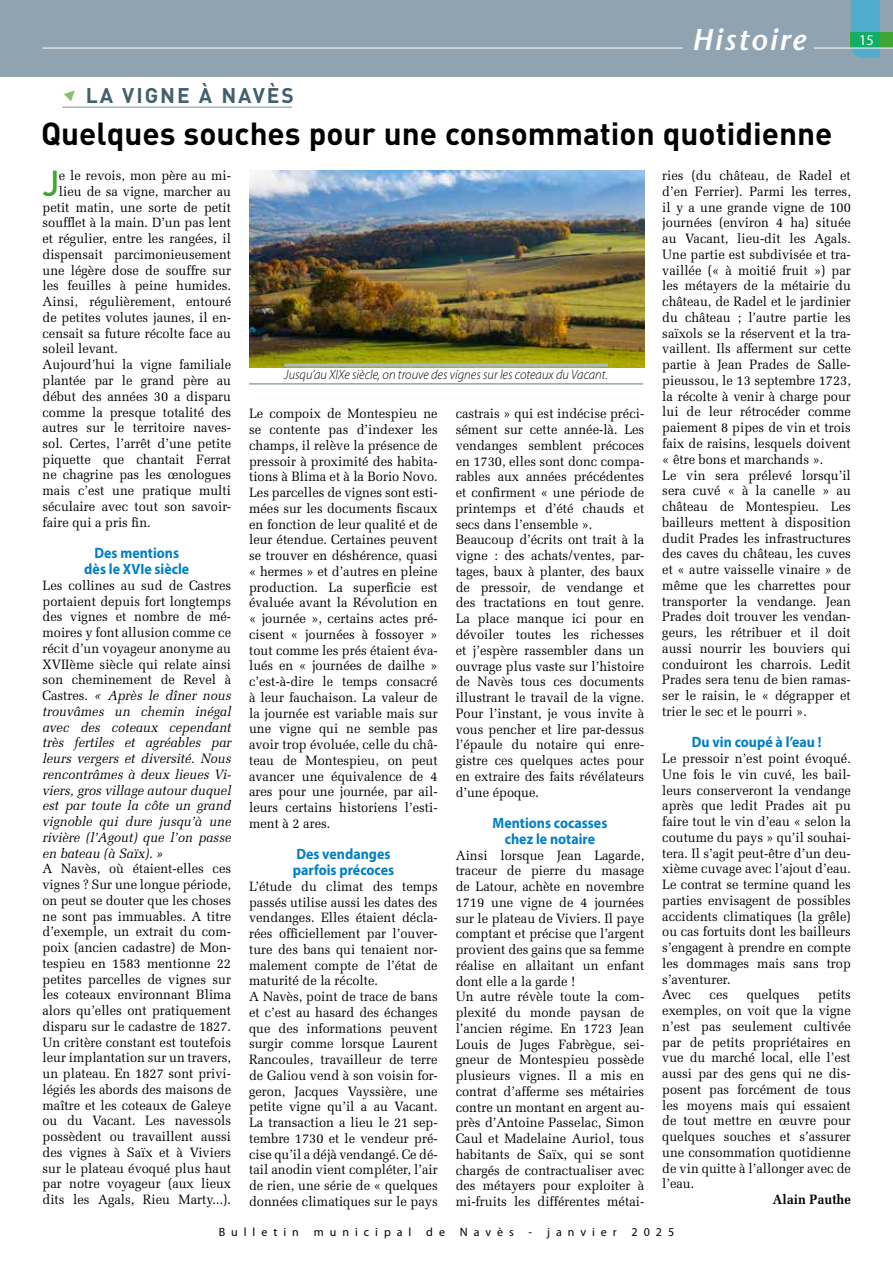
<style>
.page{position:relative;width:893px;height:1263px;background:#fff}
.page>*{position:absolute;margin:0;border:0;box-sizing:border-box;transform-origin:0 0}
.t1{font:500 35.55px "DIN";color:#3fa535;scale:.95 1}
.t2{font:700 31.5px "DIN";color:#000}
.t3{font:italic 600 30px "Stone Sans";letter-spacing:.07em;color:#fff}
.t4{font:700 21px "DIN";letter-spacing:.09em;color:#435f6c}
.t5{font:700 15px/15.8px "Myriad Pro";color:#0080c5;text-align:center;scale:.93 1}
.t6{font:15px "Myriad Pro";color:#fff;scale:.95 1}
.t7{font:13.5px/15.8px "Melior";color:#000;scale:.95 1}
.t8{font:italic 13.5px/15.8px "Melior";color:#000;text-align:justify;scale:.95 1}
.t9{font:italic 300 13.5px "Myriad Pro";color:#000;scale:.95 1}
.t10{font:700 13.5px "Melior";color:#000;scale:.95 1}
.t11{font:12px "Myriad Pro";letter-spacing:.5em;color:#000}
.s1{font-style:normal}
</style>
<div class="page">
<div style="left:0;top:0;width:893px;height:77px;background:#8fa4b0"></div>
<div style="left:850px;top:32px;width:43px;height:15px;background:#3fa535"></div>
<svg style="left:851px;top:0;width:29px;height:58px;background:#42adaf"></svg>
<hr style="left:43px;top:48px;width:850px;height:1px;background:#fff">
<div style="left:683px;top:10px;width:131px;height:55px;background:#8fa4b0"></div>
<hr style="left:62px;top:107px;width:230px;height:1px;background:#758d9a">
<img style="left:250px;top:170px;width:394px;height:198px">
<hr style="left:284px;top:364px;width:324px;height:3px;background:#a9bac5">
<hr style="left:249px;top:384px;width:394px;height:1px;background:#5c7784">
<h3 class="t4" style="left:86px;top:81px;width:210px">LA VIGNE À NAVÈS</h3>
<h3 class="t3" style="left:692px;top:21px;width:115px">Histoire</h3>
<p class="t6" style="left:859px;top:30px;width:17px">15</p>
<h2 class="t2" style="left:41px;top:113px;width:793px">Quelques souches pour une consommation quotidienne</h2>
<h1 class="t1" style="left:43px;top:160px;width:20px">J</h1>
<p class="t7" style="left:59px;top:168px;width:183px">e le revois, mon père au mi-</p>
<p class="t7" style="left:59px;top:183px;width:183px">lieu de sa vigne, marcher au</p>
<p class="t7" style="left:43px;top:199px;width:200px">petit matin, une sorte de petit</p>
<p class="t7" style="left:43px;top:215px;width:200px">soufflet à la main. D’un pas lent</p>
<p class="t7" style="left:43px;top:231px;width:200px">et régulier, entre les rangées, il</p>
<p class="t7" style="left:43px;top:247px;width:200px">dispensait parcimonieusement</p>
<p class="t7" style="left:43px;top:262px;width:200px">une légère dose de souffre sur</p>
<p class="t7" style="left:43px;top:278px;width:200px">les feuilles à peine humides.</p>
<p class="t7" style="left:43px;top:294px;width:200px">Ainsi, régulièrement, entouré</p>
<p class="t7" style="left:43px;top:310px;width:200px">de petites volutes jaunes, il en-</p>
<p class="t7" style="left:43px;top:325px;width:200px">censait sa future récolte face au</p>
<p class="t7" style="left:43px;top:341px;width:81px">soleil levant.</p>
<p class="t7" style="left:43px;top:357px;width:200px">Aujourd’hui la vigne familiale</p>
<p class="t7" style="left:43px;top:373px;width:200px">plantée par le grand père au</p>
<p class="t7" style="left:43px;top:388px;width:200px">début des années 30 a disparu</p>
<p class="t7" style="left:43px;top:404px;width:200px">comme la presque totalité des</p>
<p class="t7" style="left:43px;top:420px;width:200px">autres sur le territoire naves-</p>
<p class="t7" style="left:43px;top:435px;width:200px">sol. Certes, l’arrêt d’une petite</p>
<p class="t7" style="left:43px;top:451px;width:200px">piquette que chantait Ferrat</p>
<p class="t7" style="left:43px;top:467px;width:200px">ne chagrine pas les œnologues</p>
<p class="t7" style="left:43px;top:483px;width:200px">mais c’est une pratique multi</p>
<p class="t7" style="left:43px;top:499px;width:200px">séculaire avec tout son savoir-</p>
<p class="t7" style="left:43px;top:514px;width:115px">faire qui a pris fin.</p>
<p class="t5" style="left:84px;top:545px;width:114px">Des mentions dès le XVIe siècle</p>
<p class="t8" style="left:43px;top:577px;width:200px"><span class="s1">Les collines au sud de Castres portaient depuis fort longtemps des vignes et nombre de mé&shy;moires y font allusion comme ce récit d’un voyageur anonyme au XVIIème siècle qui relate ainsi son cheminement de Revel à Castres.</span> « Après le dîner nous trouvâmes un chemin inégal avec des coteaux cependant très fertiles et agréables par leurs vergers et diversité. Nous rencontrâmes à deux lieues Vi&shy;viers, gros village autour duquel est par toute la côte un grand vignoble qui dure jusqu’à une rivière (l’Agout) que l’on passe en bateau (à Saïx). »</p>
<p class="t7" style="left:43px;top:861px;width:200px;text-align:justify">A Navès, où étaient-elles ces vignes ? Sur une longue période, on peut se douter que les choses ne sont pas immuables. A titre d’exemple, un extrait du com&shy;poix (ancien cadastre) de Mon&shy;tespieu en 1583 mentionne 22 petites parcelles de vignes sur les coteaux environnant Blima alors qu’elles ont pratiquement disparu sur le cadastre de 1827.<br>Un critère constant est toutefois leur implantation sur un travers, un plateau. En 1827 sont privi&shy;légiés les abords des maisons de maître et les coteaux de Galeye ou du Vacant. Les navessols possèdent ou travaillent aussi des vignes à Saïx et à Viviers sur le plateau évoqué plus haut par notre voyageur (aux lieux dits les Agals, Rieu Marty...).</p>
<p class="t9" style="left:284px;top:367px;width:342px">Jusqu’au XIXe siècle, on trouve des vignes sur les coteaux du Vacant.</p>
<p class="t7" style="left:249px;top:406px;width:200px;text-align:justify">Le compoix de Montespieu ne se contente pas d’indexer les champs, il relève la présence de pressoir à proximité des habita&shy;tions à Blima et à la Borio Novo.<br>Les parcelles de vignes sont esti&shy;mées sur les documents fiscaux en fonction de leur qualité et de leur étendue. Certaines peuvent se trouver en déshérence, quasi « hermes » et d’autres en pleine production. La superficie est évaluée avant la Révolution en « journée », certains actes pré&shy;cisent « journées à fossoyer » tout comme les prés étaient éva&shy;lués en « journées de dailhe » c’est-à-dire le temps consacré à leur fauchaison. La valeur de la journée est variable mais sur une vigne qui ne semble pas avoir trop évoluée, celle du châ&shy;teau de Montespieu, on peut avancer une équivalence de 4 ares pour une journée, par ail&shy;leurs certains historiens l’esti&shy;ment à 2 ares.</p>
<p class="t5" style="left:293px;top:846px;width:111px;text-align:left">Des vendanges parfois précoces</p>
<p class="t7" style="left:249px;top:878px;width:200px">L’étude du climat des temps passés utilise aussi les dates des vendanges. Elles étaient décla&shy;rées officiellement par l’ouver&shy;ture des bans qui tenaient nor&shy;malement compte de l’état de maturité de la récolte.<br>A Navès, point de trace de bans et c’est au hasard des échanges que des informations peuvent surgir comme lorsque Laurent<br>Rancoules, travailleur de terre de Galiou vend à son voisin for&shy;geron, Jacques Vayssière, une petite vigne qu’il a au Vacant.<br>La transaction a lieu le 21 sep&shy;tembre 1730 et le vendeur pré&shy;cise qu’il a déjà vendangé. Ce dé&shy;tail anodin vient compléter, l’air de rien, une série de « quelques données climatiques sur le pays</p>
<p class="t7" style="left:456px;top:406px;width:200px">castrais » qui est indécise préci&shy;sément sur cette année-là. Les vendanges semblent précoces en 1730, elles sont donc compa&shy;rables aux années précédentes et confirment « une période de printemps et d’été chauds et secs dans l’ensemble ».<br>Beaucoup d’écrits ont trait à la vigne : des achats/ventes, par&shy;tages, baux à planter, des baux de pressoir, de vendange et des tractations en tout genre.<br>La place manque ici pour en dévoiler toutes les richesses et j’espère rassembler dans un ouvrage plus vaste sur l’histoire de Navès tous ces documents illustrant le travail de la vigne.<br>Pour l’instant, je vous invite à vous pencher et lire par-dessus l’épaule du notaire qui enre&shy;gistre ces quelques actes pour en extraire des faits révélateurs d’une époque.</p>
<p class="t5" style="left:493px;top:814px;width:125px">Mentions cocasses chez le notaire</p>
<p class="t7" style="left:456px;top:847px;width:200px">Ainsi lorsque Jean Lagarde, traceur de pierre du masage de Latour, achète en novembre<br>1719 une vigne de 4 journées sur le plateau de Viviers. Il paye comptant et précise que l’argent provient des gains que sa femme réalise en allaitant un enfant dont elle a la garde !<br>Un autre révèle toute la com&shy;plexité du monde paysan de l’ancien régime. En 1723 Jean<br>Louis de Juges Fabrègue, sei&shy;gneur de Montespieu possède plusieurs vignes. Il a mis en contrat d’afferme ses métairies contre un montant en argent au&shy;près d’Antoine Passelac, Simon<br>Caul et Madelaine Auriol, tous habitants de Saïx, qui se sont chargés de contractualiser avec des métayers pour exploiter à mi-fruits les différentes métai-</p>
<p class="t7" style="left:662px;top:168px;width:200px">ries (du château, de Radel et d’en Ferrier). Parmi les terres, il y a une grande vigne de 100 journées (environ 4 ha) située au Vacant, lieu-dit les Agals.<br>Une partie est subdivisée et tra&shy;vaillée (« à moitié fruit ») par les métayers de la métairie du château, de Radel et le jardinier du château ; l’autre partie les saïxols se la réservent et la tra&shy;vaillent. Ils afferment sur cette partie à Jean Prades de Salle&shy;pieussou, le 13 septembre 1723, la récolte à venir à charge pour lui de leur rétrocéder comme paiement 8 pipes de vin et trois faix de raisins, lesquels doivent « être bons et marchands ».<br>Le vin sera prélevé lorsqu’il sera cuvé « à la canelle » au château de Montespieu. Les bailleurs mettent à disposition dudit Prades les infrastructures des caves du château, les cuves et « autre vaisselle vinaire » de même que les charrettes pour transporter la vendange. Jean<br>Prades doit trouver les vendan&shy;geurs, les rétribuer et il doit aussi nourrir les bouviers qui conduiront les charrois. Ledit<br>Prades sera tenu de bien ramas&shy;ser le raisin, le « dégrapper et trier le sec et le pourri ».</p>
<p class="t5" style="left:692px;top:734px;width:141px">Du vin coupé à l’eau !</p>
<p class="t7" style="left:662px;top:750px;width:200px">Le pressoir n’est point évoqué.<br>Une fois le vin cuvé, les bail&shy;leurs conserveront la vendange après que ledit Prades ait pu faire tout le vin d’eau « selon la coutume du pays » qu’il souhai&shy;tera. Il s’agit peut-être d’un deu&shy;xième cuvage avec l’ajout d’eau.<br>Le contrat se termine quand les parties envisagent de possibles accidents climatiques (la grêle) ou cas fortuits dont les bailleurs s’engagent à prendre en compte les dommages mais sans trop s’aventurer.<br>Avec</p>
<p class="t7" style="left:710px;top:987px;width:21px">ces</p>
<p class="t7" style="left:747px;top:987px;width:57px">quelques</p>
<p class="t7" style="left:662px;top:987px;width:200px;text-align:justify;text-indent:156px">petits exemples, on voit que la vigne n’est pas seulement cultivée par de petits propriétaires en vue du marché local, elle l’est aussi par des gens qui ne dis&shy;posent pas forcément de tous les moyens mais qui essaient de tout mettre en œuvre pour quelques souches et s’assurer une consommation quotidienne de vin quitte à l’allonger avec de l’eau.</p>
<p class="t10" style="left:772px;top:1191px;width:84px">Alain Pauthe</p>
<p class="t11" style="left:219px;top:1224px;width:457px">Bulletin municipal de Navès - janvier 2025</p>
</div>
